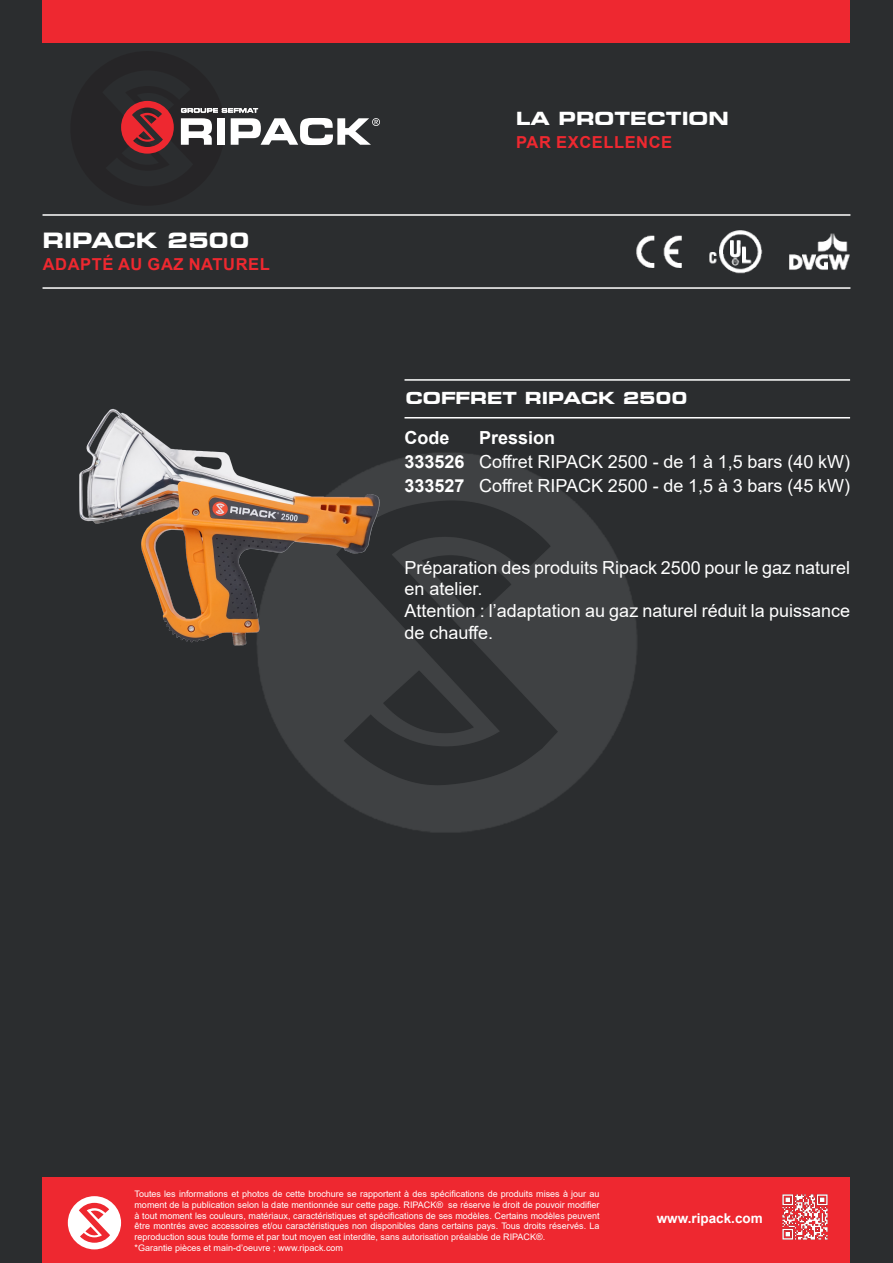
<style>
.page{position:relative;width:893px;height:1263px;background:#2b2d2f}
.page>*{position:absolute;margin:0;border:0;box-sizing:border-box;transform-origin:0 0}
.t1{font:700 expanded 21px "Square 721 BT";color:#fff}
.t2{font:18px/21.6px "Arial";color:#fff}
.t3{font:700 18px/24px "Arial";color:#fff}
.t4{font:700 expanded 18px "Square 721 BT";color:#fff}
.t5{font:700 16.5px "Arial";letter-spacing:.035em;color:#ee2830}
.t6{font:700 expanded 16.5px "Square 721 BT";color:#fff}
.t7{font:700 13.5px "Arial";color:#fff}
.t8{font:9px/10.8px "Arial";color:#fff;text-align:justify}
</style>
<div class="page">
<img style="left:259px;top:418px;width:401px;height:415px">
<svg style="left:121px;top:100px;width:259px;height:54px"></svg>
<div style="left:43px;top:1178px;width:807px;height:85px;background:#ee2830"></div>
<div style="left:43px;top:0;width:807px;height:43px;background:#ee2830"></div>
<hr style="left:43px;top:214px;width:807px;height:2px;background:#fff">
<hr style="left:43px;top:287px;width:807px;height:2px;background:#fff">
<hr style="left:404px;top:417px;width:446px;height:1px;background:#fff">
<hr style="left:404px;top:379px;width:446px;height:2px;background:#fff">
<img style="left:79px;top:409px;width:325px;height:262px">
<svg style="left:68px;top:1196px;width:53px;height:53px"></svg>
<img style="left:635px;top:214px;width:215px;height:75px">
<img style="left:782px;top:1194px;width:46px;height:46px">
<p class="t1" style="left:43px;top:227px;width:209px">RIPACK 2500</p>
<p class="t5" style="left:43px;top:253px;width:229px">ADAPTÉ AU GAZ NATUREL</p>
<p class="t4" style="left:516px;top:108px;width:214px">LA PROTECTION</p>
<p class="t5" style="left:516px;top:130px;width:158px">PAR EXCELLENCE</p>
<p class="t6" style="left:406px;top:388px;width:284px">COFFRET RIPACK 2500</p>
<p class="t3" style="left:404px;top:426px;width:62px">Code<br>333526</p>
<p class="t3" style="left:404px;top:474px;width:62px">333527</p>
<p class="t3" style="left:479px;top:426px;width:78px">Pression</p>
<p class="t2" style="left:479px;top:451px;width:372px">Coffret RIPACK 2500 - de 1 à 1,5 bars (40 kW)</p>
<p class="t2" style="left:479px;top:475px;width:372px">Coffret RIPACK 2500 - de 1,5 à 3 bars (45 kW)</p>
<p class="t2" style="left:404px;top:557px;width:447px">Préparation des produits Ripack 2500 pour le gaz naturel en atelier.</p>
<p class="t2" style="left:404px;top:600px;width:447px">Attention : l’adaptation au gaz naturel réduit la puissance de chauffe.</p>
<p class="t8" style="left:134px;top:1188px;width:467px">Toutes les informations et photos de cette brochure se rapportent à des spécifications de produits mises à jour au moment de la publication selon la date mentionnée sur cette page. RIPACK® se réserve le droit de pouvoir modifier à tout moment les couleurs, matériaux, caractéristiques et spécifications de ses modèles. Certains modèles peuvent être montrés avec accessoires et/ou caractéristiques non disponibles dans certains pays. Tous droits réservés. La reproduction sous toute forme et par tout moyen est interdite, sans autorisation préalable de RIPACK®.</p>
<p class="t8" style="left:134px;top:1242px;width:210px">*Garantie pièces et main-d’oeuvre ; www.ripack.com</p>
<p class="t7" style="left:657px;top:1209px;width:108px">www.ripack.com</p>
</div>
